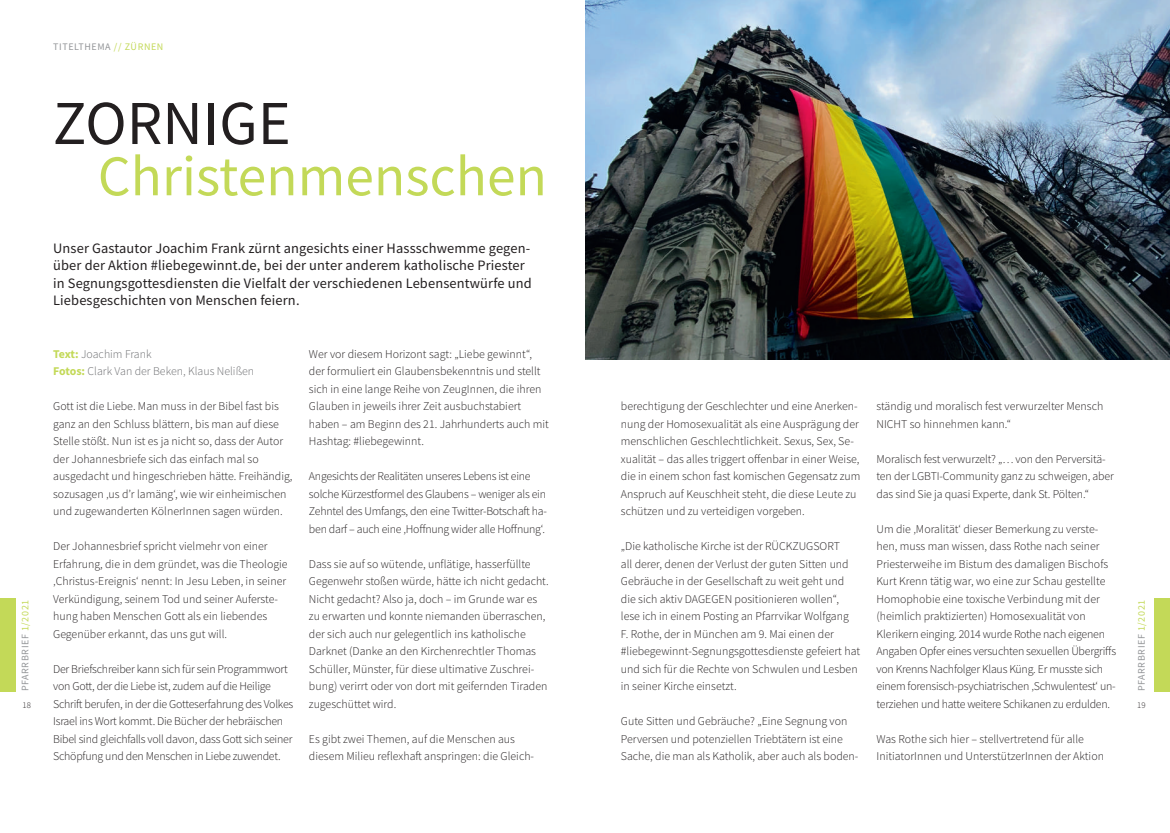
<style>
.page{position:relative;width:1170px;height:833px;background:#fff}
.page>*{position:absolute;margin:0;border:0;box-sizing:border-box;transform-origin:0 0}
.t1{font:62.5px "Source Sans Pro";color:#231f20}
.t2{font:57.5px "Source Sans Pro";color:#c3d958}
.t3{font:14.38px/17.5px "Source Sans Pro";letter-spacing:.01em;color:#231f20}
.t4{font:300 11.88px/17.5px "Source Sans Pro";color:#231f20}
.t5{font:300 11.88px/17.5px "Source Sans Pro";letter-spacing:-.02em;color:#231f20}
.t6{font:300 11.88px/17.5px "Source Sans Pro";color:#6c6d70}
.t7{font:10px "Source Sans Pro";letter-spacing:.06em;color:#939598}
.t8{font:300 8.75px "Source Sans Pro";color:#231f20}
.s1{color:#c3d958}
.s2{font-weight:700;color:#c3d958}
</style>
<div class="page">
<div style="left:1153px;top:598px;width:16px;height:93px;background:#c3d958"></div>
<div style="left:0;top:598px;width:16px;height:93px;background:#c3d958"></div>
<img style="left:585px;top:0;width:584px;height:359px">
<p class="t7" style="left:53px;top:40px;width:112px">TITELTHEMA <span class="s1">// ZÜRNEN</span></p>
<h1 class="t1" style="left:53px;top:83px;width:239px">ZORNIGE</h1>
<h2 class="t2" style="left:98px;top:140px;width:450px">Christenmenschen</h2>
<p class="t3" style="left:53px;top:239px;width:480px">Unser Gastautor Joachim Frank zürnt angesichts einer Hassschwemme gegen&shy;über der Aktion #liebegewinnt.de, bei der unter anderem katholische Priester in Segnungsgottesdiensten die Vielfalt der verschiedenen Lebensentwürfe und Liebesgeschichten von Menschen feiern.</p>
<p class="t6" style="left:53px;top:345px;width:202px"><span class="s2">Text:</span> Joachim Frank<br><span class="s2">Fotos:</span> Clark Van der Beken, Klaus Nelißen</p>
<p class="t4" style="left:53px;top:397px;width:241px">Gott ist die Liebe. Man muss in der Bibel fast bis ganz an den Schluss blättern, bis man auf diese Stelle stößt. Nun ist es ja nicht so, dass der Autor der Johannesbriefe sich das einfach mal so ausgedacht und hingeschrieben hätte. Freihändig, sozusagen ‚us d’r lamäng‘, wie wir einheimischen und zugewanderten KölnerInnen sagen würden.</p>
<p class="t4" style="left:53px;top:537px;width:236px">Der Johannesbrief spricht vielmehr von einer Erfahrung, die in dem gründet, was die Theologie ‚Christus-Ereignis‘ nennt: In Jesu Leben, in seiner Verkündigung, seinem Tod und seiner Auferste&shy;hung haben Menschen Gott als ein liebendes Gegenüber erkannt, das uns gut will.</p>
<p class="t5" style="left:53px;top:660px;width:242px">Der Briefschreiber kann sich für sein Programmwort von Gott, der die Liebe ist, zudem auf die Heilige Schrift berufen, in der die Gotteserfahrung des Volkes Israel ins Wort kommt. Die Bücher der hebräischen Bibel sind gleichfalls voll davon, dass Gott sich seiner Schöpfung und den Menschen in Liebe zuwendet.</p>
<p class="t4" style="left:309px;top:345px;width:241px">Wer vor diesem Horizont sagt: „Liebe gewinnt“, der formuliert ein Glaubensbekenntnis und stellt sich in eine lange Reihe von ZeugInnen, die ihren Glauben in jeweils ihrer Zeit ausbuchstabiert haben – am Beginn des 21. Jahrhunderts auch mit Hashtag: #liebegewinnt.</p>
<p class="t5" style="left:309px;top:467px;width:239px">Angesichts der Realitäten unseres Lebens ist eine solche Kürzestformel des Glaubens – weniger als ein Zehntel des Umfangs, den eine Twitter-Botschaft ha&shy;ben darf – auch eine ‚Hoffnung wider alle Hoffnung‘.</p>
<p class="t4" style="left:309px;top:555px;width:241px">Dass sie auf so wütende, unflätige, hasserfüllte Gegenwehr stoßen würde, hätte ich nicht gedacht.<br>Nicht gedacht? Also ja, doch – im Grunde war es zu erwarten und konnte niemanden überraschen, der sich auch nur gelegentlich ins katholische Darknet (Danke an den Kirchenrechtler Thomas Schüller, Münster, für diese ultimative Zuschrei&shy;bung) verirrt oder von dort mit geifernden Tiraden zugeschüttet wird.</p>
<p class="t4" style="left:309px;top:730px;width:227px">Es gibt zwei Themen, auf die Menschen aus diesem Milieu reflexhaft anspringen: die Gleich-</p>
<p class="t4" style="left:876px;top:397px;width:228px">ständig und moralisch fest verwurzelter Mensch<br>NICHT so hinnehmen kann.“</p>
<p class="t4" style="left:876px;top:450px;width:239px">Moralisch fest verwurzelt? „… von den Perversitä&shy;ten der LGBTI-Community ganz zu schweigen, aber das sind Sie ja quasi Experte, dank St. Pölten.“</p>
<p class="t4" style="left:876px;top:520px;width:241px">Um die ‚Moralität‘ dieser Bemerkung zu verste&shy;hen, muss man wissen, dass Rothe nach seiner Priesterweihe im Bistum des damaligen Bischofs Kurt Krenn tätig war, wo eine zur Schau gestellte Homophobie eine toxische Verbindung mit der (heimlich praktizierten) Homosexualität von Klerikern einging. 2014 wurde Rothe nach eigenen Angaben Opfer eines versuchten sexuellen Übergriffs von Krenns Nachfolger Klaus Küng. Er musste sich einem forensisch-psychiatrischen ‚Schwulentest‘ un&shy;terziehen und hatte weitere Schikanen zu erdulden.</p>
<p class="t4" style="left:876px;top:730px;width:229px">Was Rothe sich hier – stellvertretend für alle<br>InitiatorInnen und UnterstützerInnen der Aktion</p>
<p class="t4" style="left:621px;top:397px;width:241px">berechtigung der Geschlechter und eine Anerken&shy;nung der Homosexualität als eine Ausprägung der menschlichen Geschlechtlichkeit. Sexus, Sex, Se&shy;xualität – das alles triggert offenbar in einer Weise, die in einem schon fast komischen Gegensatz zum Anspruch auf Keuschheit steht, die diese Leute zu schützen und zu verteidigen vorgeben.</p>
<p class="t4" style="left:621px;top:537px;width:241px">„Die katholische Kirche ist der RÜCKZUGSORT<br>all derer, denen der Verlust der guten Sitten und Gebräuche in der Gesellschaft zu weit geht und die sich aktiv DAGEGEN positionieren wollen“, lese ich in einem Posting an Pfarrvikar Wolfgang<br>F. Rothe, der in München am 9. Mai einen der #liebegewinnt-Segnungsgottesdienste gefeiert hat und sich für die Rechte von Schwulen und Lesben in seiner Kirche einsetzt.</p>
<p class="t4" style="left:621px;top:712px;width:239px">Gute Sitten und Gebräuche? „Eine Segnung von<br>Perversen und potenziellen Triebtätern ist eine<br>Sache, die man als Katholik, aber auch als boden-</p>
<p class="t7" style="left:19px;top:691px;width:93px;rotate:-90deg">PFARRBRIEF <span class="s1">1/2021</span></p>
<p class="t7" style="left:1134px;top:691px;width:93px;rotate:-90deg">PFARRBRIEF <span class="s1">1/2021</span></p>
<p class="t8" style="left:22px;top:699px;width:10px">18</p>
<p class="t8" style="left:1137px;top:699px;width:10px">19</p>
</div>
